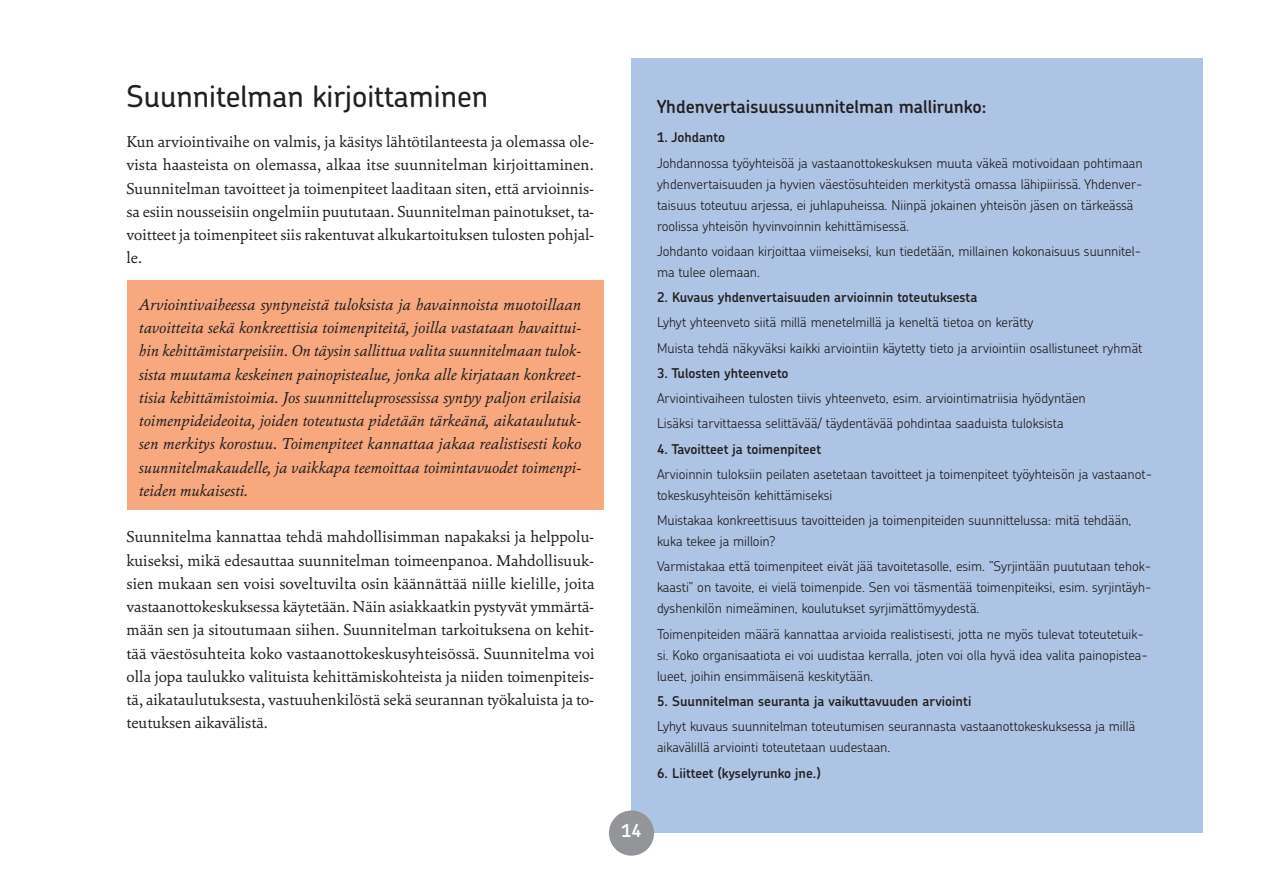
<style>
.page{position:relative;width:1263px;height:893px;background:#fff}
.page>*{position:absolute;margin:0;border:0;box-sizing:border-box;transform-origin:0 0}
.otsikko2{font:500 30px "Chevin";color:#231f20}
.kuvatext_ei_rivitys{font:600 18px "Chevin";color:#231f20}
.t1{font:600 18px "Chevin";color:#fff}
.leipä{font:15.75px/23.2px "Cala";color:#231f20;text-align:justify}
.leipä-2{font:italic 15.75px/23.2px "Cala";color:#231f20;text-align:justify}
.kuvatext_ei_rivitys-2{font:300 13.5px/21px "Chevin";color:#231f20}
.kuvatext_ei_rivitys-3{font:600 13.5px "Chevin";color:#231f20}
</style>
<div class="page">
<div style="left:631px;top:58px;width:572px;height:775px;background:#adc4e5"></div>
<div style="left:127px;top:281px;width:477px;height:229px;background:#f8a87e"></div>
<div style="left:609px;top:810px;width:45px;height:46px;background:#939598;border-radius:50%"></div>
<p class="otsikko2" style="left:126px;top:77px;width:363px">Suunnitelman kirjoittaminen</p>
<p class="leipä" style="left:126px;top:130px;width:469px">Kun arviointivaihe on valmis, ja käsitys lähtötilanteesta ja olemassa ole&shy;vista haasteista on olemassa, alkaa itse suunnitelman kirjoittaminen.<br>Suunnitelman tavoitteet ja toimenpiteet laaditaan siten, että arvioinnis&shy;sa esiin nousseisiin ongelmiin puututaan. Suunnitelman painotukset, ta&shy;voitteet ja toimenpiteet siis rakentuvat alkukartoituksen tulosten pohjal&shy;le.</p>
<p class="leipä-2" style="left:139px;top:293px;width:444px">Arviointivaiheessa syntyneistä tuloksista ja havainnoista muotoillaan tavoitteita sekä konkreettisia toimenpiteitä, joilla vastataan havaittui&shy;hin kehittämistarpeisiin. On täysin sallittua valita suunnitelmaan tulok&shy;sista muutama keskeinen painopistealue, jonka alle kirjataan konkreet&shy;tisia kehittämistoimia. Jos suunnitteluprosessissa syntyy paljon erilaisia toimenpideideoita, joiden toteutusta pidetään tärkeänä, aikataulutuk&shy;sen merkitys korostuu. Toimenpiteet kannattaa jakaa realistisesti koko suunnitelmakaudelle, ja vaikkapa teemoittaa toimintavuodet toimenpi&shy;teiden mukaisesti.</p>
<p class="leipä" style="left:126px;top:525px;width:470px">Suunnitelma kannattaa tehdä mahdollisimman napakaksi ja helppolu&shy;kuiseksi, mikä edesauttaa suunnitelman toimeenpanoa. Mahdollisuuk&shy;sien mukaan sen voisi soveltuvilta osin käännättää niille kielille, joita vastaanottokeskuksessa käytetään. Näin asiakkaatkin pystyvät ymmärtä&shy;mään sen ja sitoutumaan siihen. Suunnitelman tarkoituksena on kehit&shy;tää väestösuhteita koko vastaanottokeskusyhteisössä. Suunnitelma voi olla jopa taulukko valituista kehittämiskohteista ja niiden toimenpiteis&shy;tä, aikataulutuksesta, vastuuhenkilöstä sekä seurannan työkaluista ja to&shy;teutuksen aikavälistä.</p>
<p class="kuvatext_ei_rivitys" style="left:657px;top:95px;width:331px">Yhdenvertaisuussuunnitelman mallirunko:</p>
<p class="kuvatext_ei_rivitys-3" style="left:657px;top:129px;width:70px">1. Johdanto</p>
<p class="kuvatext_ei_rivitys-2" style="left:657px;top:152px;width:487px">Johdannossa työyhteisöä ja vastaanottokeskuksen muuta väkeä motivoidaan pohtimaan yhdenvertaisuuden ja hyvien väestösuhteiden merkitystä omassa lähipiirissä. Yhdenver&shy;taisuus toteutuu arjessa, ei juhlapuheissa. Niinpä jokainen yhteisön jäsen on tärkeässä roolissa yhteisön hyvinvoinnin kehittämisessä.</p>
<p class="kuvatext_ei_rivitys-2" style="left:657px;top:240px;width:486px">Johdanto voidaan kirjoittaa viimeiseksi, kun tiedetään, millainen kokonaisuus suunnitel&shy;ma tulee olemaan.</p>
<p class="kuvatext_ei_rivitys-3" style="left:657px;top:288px;width:322px">2. Kuvaus yhdenvertaisuuden arvioinnin toteutuksesta</p>
<p class="kuvatext_ei_rivitys-2" style="left:657px;top:312px;width:378px">Lyhyt yhteenveto siitä millä menetelmillä ja keneltä tietoa on kerätty</p>
<p class="kuvatext_ei_rivitys-2" style="left:657px;top:337px;width:487px">Muista tehdä näkyväksi kaikki arviointiin käytetty tieto ja arviointiin osallistuneet ryhmät</p>
<p class="kuvatext_ei_rivitys-3" style="left:657px;top:364px;width:133px">3. Tulosten yhteenveto</p>
<p class="kuvatext_ei_rivitys-2" style="left:657px;top:388px;width:430px">Arviointivaiheen tulosten tiivis yhteenveto, esim. arviointimatriisia hyödyntäen</p>
<p class="kuvatext_ei_rivitys-2" style="left:657px;top:413px;width:408px">Lisäksi tarvittaessa selittävää/ täydentävää pohdintaa saaduista tuloksista</p>
<p class="kuvatext_ei_rivitys-3" style="left:657px;top:440px;width:166px">4. Tavoitteet ja toimenpiteet</p>
<p class="kuvatext_ei_rivitys-2" style="left:657px;top:463px;width:497px">Arvioinnin tuloksiin peilaten asetetaan tavoitteet ja toimenpiteet työyhteisön ja vastaanot&shy;tokeskusyhteisön kehittämiseksi</p>
<p class="kuvatext_ei_rivitys-2" style="left:657px;top:510px;width:476px">Muistakaa konkreettisuus tavoitteiden ja toimenpiteiden suunnittelussa: mitä tehdään, kuka tekee ja milloin?</p>
<p class="kuvatext_ei_rivitys-2" style="left:657px;top:556px;width:496px;text-align:justify">Varmistakaa että toimenpiteet eivät jää tavoitetasolle, esim. ”Syrjintään puututaan tehok&shy;kaasti” on tavoite, ei vielä toimenpide. Sen voi täsmentää toimenpiteiksi, esim. syrjintäyh&shy;dyshenkilön nimeäminen, koulutukset syrjimättömyydestä.</p>
<p class="kuvatext_ei_rivitys-2" style="left:657px;top:623px;width:493px">Toimenpiteiden määrä kannattaa arvioida realistisesti, jotta ne myös tulevat toteutetuik&shy;si. Koko organisaatiota ei voi uudistaa kerralla, joten voi olla hyvä idea valita painopistea&shy;lueet, joihin ensimmäisenä keskitytään.</p>
<p class="kuvatext_ei_rivitys-3" style="left:657px;top:692px;width:316px">5. Suunnitelman seuranta ja vaikuttavuuden arviointi</p>
<p class="kuvatext_ei_rivitys-2" style="left:657px;top:716px;width:480px">Lyhyt kuvaus suunnitelman toteutumisen seurannasta vastaanottokeskuksessa ja millä aikavälillä arviointi toteutetaan uudestaan.</p>
<p class="kuvatext_ei_rivitys-3" style="left:657px;top:764px;width:165px">6. Liitteet (kyselyrunko jne.)</p>
<p class="t1" style="left:621px;top:819px;width:22px">14</p>
</div>
